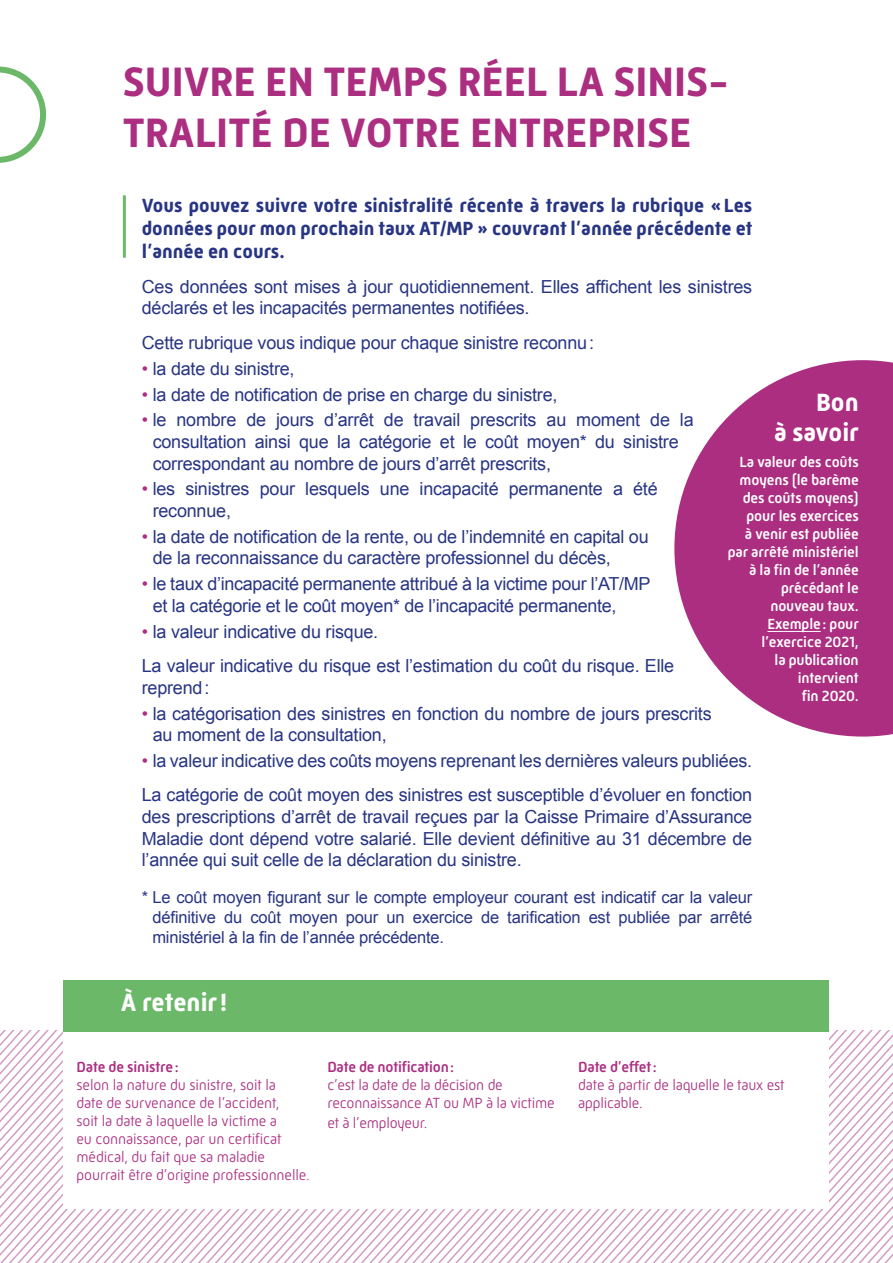
<style>
.page{position:relative;width:893px;height:1263px;background:#fff}
.page>*{position:absolute;margin:0;border:0;box-sizing:border-box;transform-origin:0 0}
.t1{font:700 42px/50.4px "Mic 32 New";color:#ab2e81}
.t2{font:700 25.5px/30px "Mic 32 New";color:#fff;text-align:right}
.t3{font:700 19.5px/23.4px "Mic 32 New";color:#283583;text-align:justify}
.t4{font:18px/21.6px "Arial";letter-spacing:-.01em;color:#283583}
.t5{font:16.5px/19.8px "Arial";letter-spacing:-.01em;color:#283583;text-align:justify}
.t6{font:300 15px/18px "Mic 32 New";letter-spacing:-.01em;color:#ab2e81}
.t7{font:500 15px/18px "Mic 32 New";letter-spacing:-.01em;color:#fff;text-align:right}
.t8{font:500 15px "Mic 32 New";letter-spacing:-.015em;color:#ab2e81}
.s1{color:#ab2e81}
</style>
<div class="page">
<svg style="left:0;top:1030px;width:154px;height:233px"></svg>
<svg style="left:154px;top:1030px;width:739px;height:233px"></svg>
<div style="left:64px;top:989px;width:765px;height:220px;background:#fff"></div>
<div style="left:64px;top:980px;width:765px;height:51px;background:#6bb869"></div>
<hr style="left:123px;top:197px;width:3px;height:59px;background:#6bb869">
<svg style="left:0;top:66px;width:46px;height:97px"></svg>
<svg style="left:674px;top:360px;width:219px;height:376px;fill:#ab2e81"></svg>
<hr style="left:767px;top:631px;width:54px;height:1px;background:#fff">
<h1 class="t1" style="left:123px;top:57px;width:608px">SUIVRE EN TEMPS RÉEL LA SINIS-<br>TRALITÉ DE VOTRE ENTREPRISE</h1>
<p class="t3" style="left:142px;top:193px;width:612px">Vous pouvez suivre votre sinistralité récente à travers la rubrique «Les données pour mon prochain taux AT/MP » couvrant l’année précédente et l’année en cours.</p>
<p class="t4" style="left:142px;top:276px;width:612px">Ces données sont mises à jour quotidiennement. Elles affichent les sinistres déclarés et les incapacités permanentes notifiées.</p>
<p class="t4" style="left:142px;top:332px;width:454px">Cette rubrique vous indique pour chaque sinistre reconnu:</p>
<p class="t4" style="left:142px;top:358px;width:154px"><span class="s1">•</span> la date du sinistre,</p>
<p class="t4" style="left:142px;top:384px;width:417px"><span class="s1">•</span> la date de notification de prise en charge du sinistre,</p>
<p class="t4" style="left:153px;top:409px;width:543px;text-indent:-11px"><span class="s1">•</span> le nombre de jours d’arrêt de travail prescrits au moment de la consultation ainsi que la catégorie et le coût moyen* du sinistre correspondant au nombre de jours d’arrêt prescrits,</p>
<p class="t4" style="left:153px;top:478px;width:507px;text-indent:-11px"><span class="s1">•</span> les sinistres pour lesquels une incapacité permanente a été reconnue,</p>
<p class="t4" style="left:153px;top:526px;width:498px;text-indent:-11px"><span class="s1">•</span> la date de notification de la rente, ou de l’indemnité en capital ou de la reconnaissance du caractère professionnel du décès,</p>
<p class="t4" style="left:153px;top:573px;width:499px;text-indent:-11px"><span class="s1">•</span> le taux d’incapacité permanente attribué à la victime pour l’AT/MP et la catégorie et le coût moyen* de l’incapacité permanente,</p>
<p class="t4" style="left:142px;top:614px;width:534px;line-height:34.3px"><span class="s1">•</span> la valeur indicative du risque.<br>La valeur indicative du risque est l’estimation du coût du risque. Elle</p>
<p class="t4" style="left:142px;top:677px;width:69px">reprend:</p>
<p class="t4" style="left:153px;top:703px;width:561px;text-indent:-11px"><span class="s1">•</span> la catégorisation des sinistres en fonction du nombre de jours prescrits au moment de la consultation,</p>
<p class="t4" style="left:142px;top:744px;width:612px;line-height:34.3px"><span class="s1">•</span> la valeur indicative des coûts moyens reprenant les dernières valeurs publiées.<br>La catégorie de coût moyen des sinistres est susceptible d’évoluer en fonction</p>
<p class="t4" style="left:142px;top:806px;width:612px;text-align:justify">des prescriptions d’arrêt de travail reçues par la Caisse Primaire d’Assurance Maladie dont dépend votre salarié. Elle devient définitive au 31 décembre de l’année qui suit celle de la déclaration du sinistre.</p>
<p class="t5" style="left:152px;top:887px;width:601px;text-indent:-11px">* Le coût moyen figurant sur le compte employeur courant est indicatif car la valeur définitive du coût moyen pour un exercice de tarification est publiée par arrêté ministériel à la fin de l’année précédente.</p>
<h2 class="t2" style="left:774px;top:387px;width:86px">Bon<br>à savoir</h2>
<p class="t7" style="left:728px;top:453px;width:133px">La valeur des coûts moyens (le barème des coûts moyens) pour les exercices<br>à venir est publiée par arrêté ministériel à la fin de l’année précédant le nouveau taux.<br>Exemple: pour l’exercice 2021,<br>la publication intervient<br>fin 2020.</p>
<h2 class="t2" style="left:121px;top:987px;width:108px">À retenir!</h2>
<p class="t8" style="left:77px;top:1058px;width:104px">Date de sinistre:</p>
<p class="t6" style="left:77px;top:1075px;width:235px">selon la nature du sinistre, soit la<br>date de survenance de l’accident,<br>soit la date à laquelle la victime a<br>eu connaissance, par un certificat médical, du fait que sa maladie pourrait être d’origine professionnelle.</p>
<p class="t8" style="left:327px;top:1058px;width:128px">Date de notification:</p>
<p class="t6" style="left:327px;top:1075px;width:229px">c’est la date de la décision de reconnaissance AT ou MP à la victime</p>
<p class="t6" style="left:327px;top:1113px;width:102px">et à l’employeur.</p>
<p class="t8" style="left:578px;top:1058px;width:80px">Date d’effet:</p>
<p class="t6" style="left:578px;top:1075px;width:208px">date à partir de laquelle le taux est applicable.</p>
</div>
